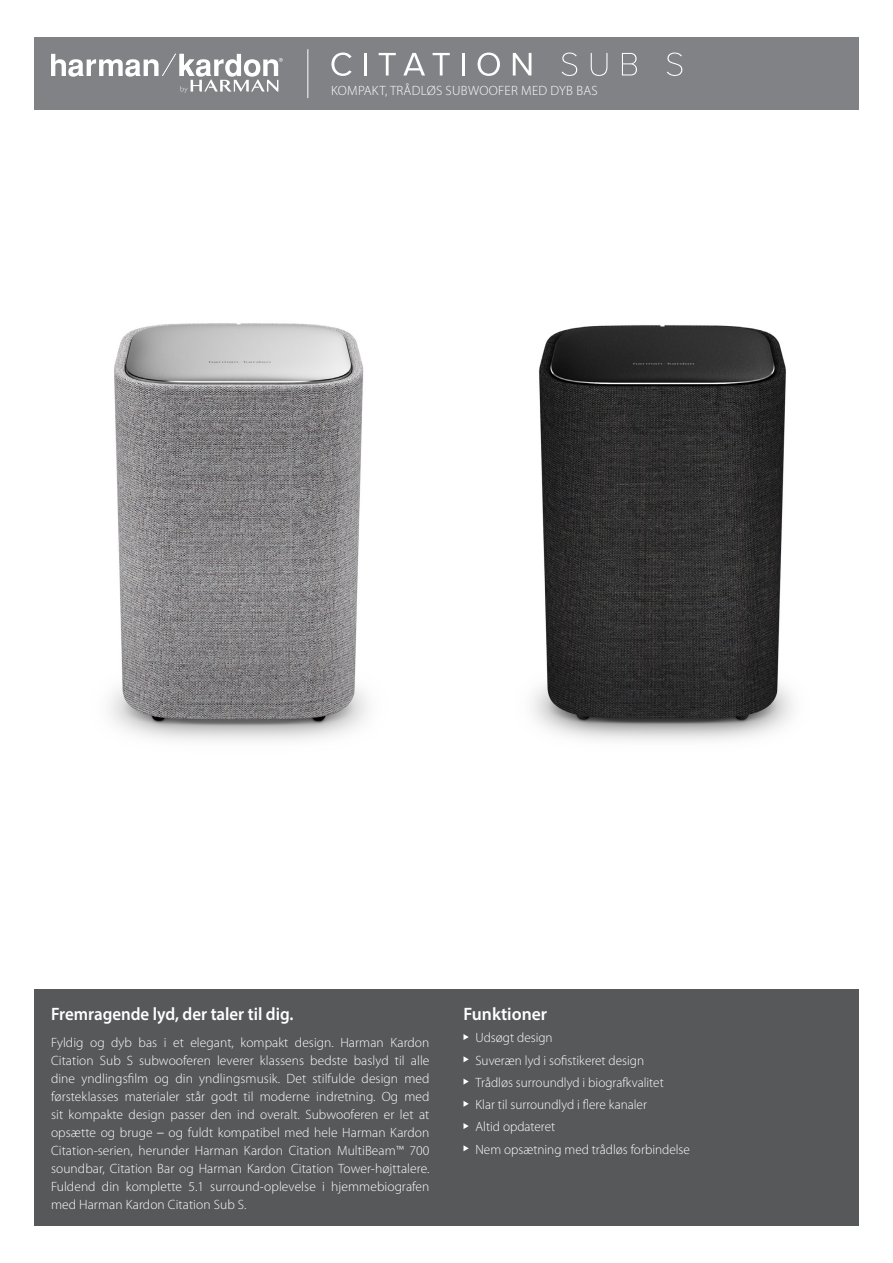
<style>
.page{position:relative;width:893px;height:1263px;background:#fff}
.page>*{position:absolute;margin:0;border:0;box-sizing:border-box;transform-origin:0 0}
.t1{font:600 18px "Myriad Pro";color:#fff;scale:.94 1}
.t2{font:600 18px "Myriad Pro";color:#fff}
.t3{font:300 13.5px/18px "Myriad Pro";color:#fff;text-align:justify}
.t4{font:300 13.5px "Myriad Pro";letter-spacing:.02em;color:#fff}
.s1{font-family:"Helvetica Neue LT Pro";font-stretch:condensed}
</style>
<div class="page">
<div style="left:34px;top:37px;width:825px;height:72px;background:#808285"></div>
<hr style="left:307px;top:49px;width:1px;height:49px;background:#fff">
<svg style="left:51px;top:54px;width:232px;height:39px"></svg>
<div style="left:34px;top:989px;width:825px;height:237px;background:#57585a"></div>
<svg style="left:463px;top:1034px;width:6px;height:6px"></svg>
<svg style="left:463px;top:1056px;width:6px;height:6px"></svg>
<svg style="left:463px;top:1078px;width:6px;height:6px"></svg>
<svg style="left:463px;top:1101px;width:6px;height:6px"></svg>
<svg style="left:463px;top:1123px;width:6px;height:6px"></svg>
<svg style="left:463px;top:1145px;width:6px;height:6px"></svg>
<svg style="left:331px;top:53px;width:21px;height:23px"></svg>
<hr style="left:364px;top:53px;width:2px;height:22px;background:#fff">
<svg style="left:379px;top:53px;width:17px;height:22px"></svg>
<svg style="left:403px;top:53px;width:22px;height:22px"></svg>
<svg style="left:433px;top:53px;width:17px;height:22px"></svg>
<hr style="left:462px;top:53px;width:3px;height:22px;background:#fff">
<svg style="left:478px;top:53px;width:22px;height:23px"></svg>
<svg style="left:513px;top:53px;width:18px;height:22px"></svg>
<svg style="left:562px;top:53px;width:15px;height:23px"></svg>
<svg style="left:591px;top:53px;width:16px;height:23px"></svg>
<svg style="left:622px;top:53px;width:15px;height:22px"></svg>
<svg style="left:667px;top:53px;width:15px;height:23px"></svg>
<img style="left:531px;top:325px;width:262px;height:415px">
<img style="left:109px;top:323px;width:259px;height:418px">
<p class="t4" style="left:331px;top:83px;width:268px">KOMPAKT, TRÅDLØS SUBWOOFER MED DYB BAS</p>
<p class="t1" style="left:51px;top:1002px;width:259px">Fremragende lyd, der taler til dig.</p>
<p class="t3" style="left:51px;top:1033px;width:380px">Fyldig og dyb bas i et elegant, kompakt design. Harman Kardon Citation Sub S subwooferen leverer klassens bedste baslyd til alle dine yndlingsfilm og din yndlingsmusik. Det stilfulde design med førsteklasses materialer står godt til moderne indretning. Og med sit kompakte design passer den ind overalt. Subwooferen er let at opsætte og bruge <span class="s1">–</span> og fuldt kompatibel med hele Harman Kardon Citation-serien, herunder Harman Kardon Citation MultiBeam™ 700 soundbar, Citation Bar og Harman Kardon Citation Tower-højttalere.<br>Fuldend din komplette 5.1 surround-oplevelse i hjemmebiografen med Harman Kardon Citation Sub S.</p>
<p class="t2" style="left:463px;top:1002px;width:85px">Funktioner</p>
<p class="t3" style="left:475px;top:1029px;width:79px">Udsøgt design</p>
<p class="t3" style="left:475px;top:1051px;width:170px">Suveræn lyd i sofistikeret design</p>
<p class="t3" style="left:475px;top:1073px;width:190px">Trådløs surroundlyd i biografkvalitet</p>
<p class="t3" style="left:475px;top:1096px;width:173px">Klar til surroundlyd i flere kanaler</p>
<p class="t3" style="left:475px;top:1118px;width:81px">Altid opdateret</p>
<p class="t3" style="left:475px;top:1140px;width:216px">Nem opsætning med trådløs forbindelse</p>
</div>
